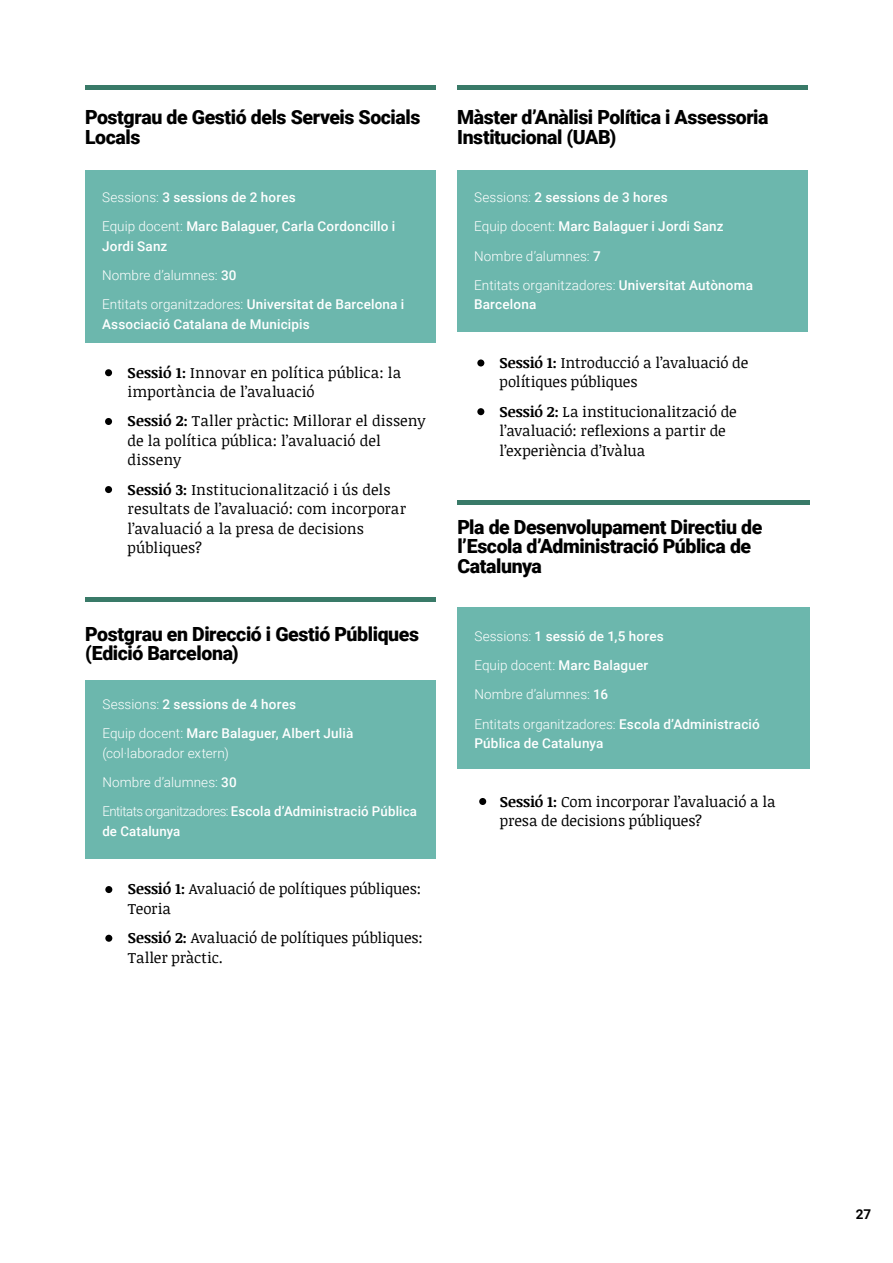
<style>
.page{position:relative;width:893px;height:1263px;background:#fff}
.page>*{position:absolute;margin:0;border:0;box-sizing:border-box;transform-origin:0 0}
.t1{font:900 19.5px/19.5px "Roboto";letter-spacing:-.02em;color:#000}
.t2{font:15px/19.5px "Noticia Text";color:#000}
.t3{font:300 13.5px/29.2px "Roboto";letter-spacing:.005em;color:#fff}
.t4{font:500 13.5px/29.2px "Roboto";letter-spacing:.01em;color:#fff}
.t5{font:700 13.5px "Roboto";color:#000}
.s1{font-weight:300}
.s2{font-weight:500}
.s3{font-weight:700}
</style>
<div class="page">
<div style="left:105px;top:369px;width:7px;height:7px;background:#000;border-radius:50%"></div>
<div style="left:105px;top:418px;width:7px;height:7px;background:#000;border-radius:50%"></div>
<div style="left:105px;top:486px;width:7px;height:7px;background:#000;border-radius:50%"></div>
<hr style="left:85px;top:85px;width:351px;height:4px;background:#397a68">
<div style="left:85px;top:170px;width:351px;height:173px;background:#6cb7ad"></div>
<div style="left:105px;top:886px;width:7px;height:7px;background:#000;border-radius:50%"></div>
<div style="left:105px;top:935px;width:7px;height:7px;background:#000;border-radius:50%"></div>
<hr style="left:86px;top:597px;width:350px;height:4px;background:#397a68">
<div style="left:86px;top:680px;width:350px;height:178px;background:#6cb7ad"></div>
<div style="left:477px;top:359px;width:7px;height:7px;background:#000;border-radius:50%"></div>
<div style="left:477px;top:408px;width:7px;height:7px;background:#000;border-radius:50%"></div>
<hr style="left:457px;top:85px;width:351px;height:4px;background:#397a68">
<div style="left:457px;top:170px;width:351px;height:162px;background:#6cb7ad"></div>
<div style="left:479px;top:798px;width:7px;height:7px;background:#000;border-radius:50%"></div>
<hr style="left:457px;top:501px;width:353px;height:4px;background:#397a68">
<div style="left:457px;top:607px;width:353px;height:161px;background:#6cb7ad"></div>
<h1 class="t1" style="left:85px;top:107px;width:337px">Postgrau de Gestió dels Serveis Socials<br>Locals</h1>
<p class="t4" style="left:102px;top:182px;width:295px"><span class="s1">Sessions:</span> 3 sessions de 2 hores<br><span class="s1">Equip docent:</span> Marc Balaguer, Carla Cordoncillo i</p>
<p class="t3" style="left:102px;top:231px;width:304px"><span class="s2">Jordi Sanz<br></span>Nombre d’alumnes: <span class="s2">30<br></span>Entitats organitzadores: <span class="s2">Universitat de Barcelona i</span></p>
<p class="t4" style="left:102px;top:309px;width:209px">Associació Catalana de Municipis</p>
<p class="t2" style="left:128px;top:362px;width:275px"><span class="s3">Sessió 1:</span> Innovar en política pública: la importància de l’avaluació</p>
<p class="t2" style="left:128px;top:411px;width:300px"><span class="s3">Sessió 2:</span> Taller pràctic: Millorar el disseny de la política pública: l’avaluació del disseny</p>
<p class="t2" style="left:128px;top:479px;width:280px"><span class="s3">Sessió 3:</span> Institucionalització i ús dels resultats de l’avaluació: com incorporar l’avaluació a la presa de decisions públiques?</p>
<h1 class="t1" style="left:85px;top:623px;width:335px">Postgrau en Direcció i Gestió Públiques (Edició Barcelona)</h1>
<p class="t4" style="left:102px;top:689px;width:252px"><span class="s1">Sessions:</span> 2 sessions de 4 hores<br><span class="s1">Equip docent:</span> Marc Balaguer, Albert Julià</p>
<p class="t3" style="left:102px;top:738px;width:316px">(col·laborador extern)<br>Nombre d’alumnes: <span class="s2">30<br></span>Entitats organitzadores: <span class="s2">Escola d’Administració Pública</span></p>
<p class="t4" style="left:102px;top:816px;width:80px">de Catalunya</p>
<p class="t2" style="left:128px;top:879px;width:295px"><span class="s3">Sessió 1:</span> Avaluació de polítiques públiques:<br>Teoria</p>
<p class="t2" style="left:128px;top:928px;width:296px"><span class="s3">Sessió 2:</span> Avaluació de polítiques públiques:<br>Taller pràctic.</p>
<h1 class="t1" style="left:457px;top:107px;width:313px">Màster d’Anàlisi Política i Assessoria<br>Institucional (UAB)</h1>
<p class="t3" style="left:474px;top:182px;width:280px">Sessions: <span class="s2">2 sessions de 3 hores<br></span>Equip docent: <span class="s2">Marc Balaguer i Jordi Sanz </span>Nombre d’alumnes: <span class="s2">7<br></span>Entitats organitzadores: <span class="s2">Universitat Autònoma</span></p>
<p class="t4" style="left:474px;top:289px;width:64px">Barcelona</p>
<p class="t2" style="left:500px;top:352px;width:250px"><span class="s3">Sessió 1:</span> Introducció a l’avaluació de polítiques públiques</p>
<p class="t2" style="left:500px;top:401px;width:239px"><span class="s3">Sessió 2:</span> La institucionalització de l’avaluació: reflexions a partir de l’experiència d’Ivàlua</p>
<h1 class="t1" style="left:457px;top:516px;width:306px">Pla de Desenvolupament Directiu de l’Escola d’Administració Pública de<br>Catalunya</h1>
<p class="t3" style="left:474px;top:621px;width:287px">Sessions: <span class="s2">1 sessió de 1,5 hores<br></span>Equip docent: <span class="s2">Marc Balaguer<br></span>Nombre d’alumnes: <span class="s2">16<br></span>Entitats organitzadores: <span class="s2">Escola d’Administració</span></p>
<p class="t4" style="left:474px;top:728px;width:131px">Pública de Catalunya</p>
<p class="t2" style="left:500px;top:791px;width:277px"><span class="s3">Sessió 1:</span> Com incorporar l’avaluació a la presa de decisions públiques?</p>
<p class="t5" style="left:856px;top:1205px;width:17px">27</p>
</div>
